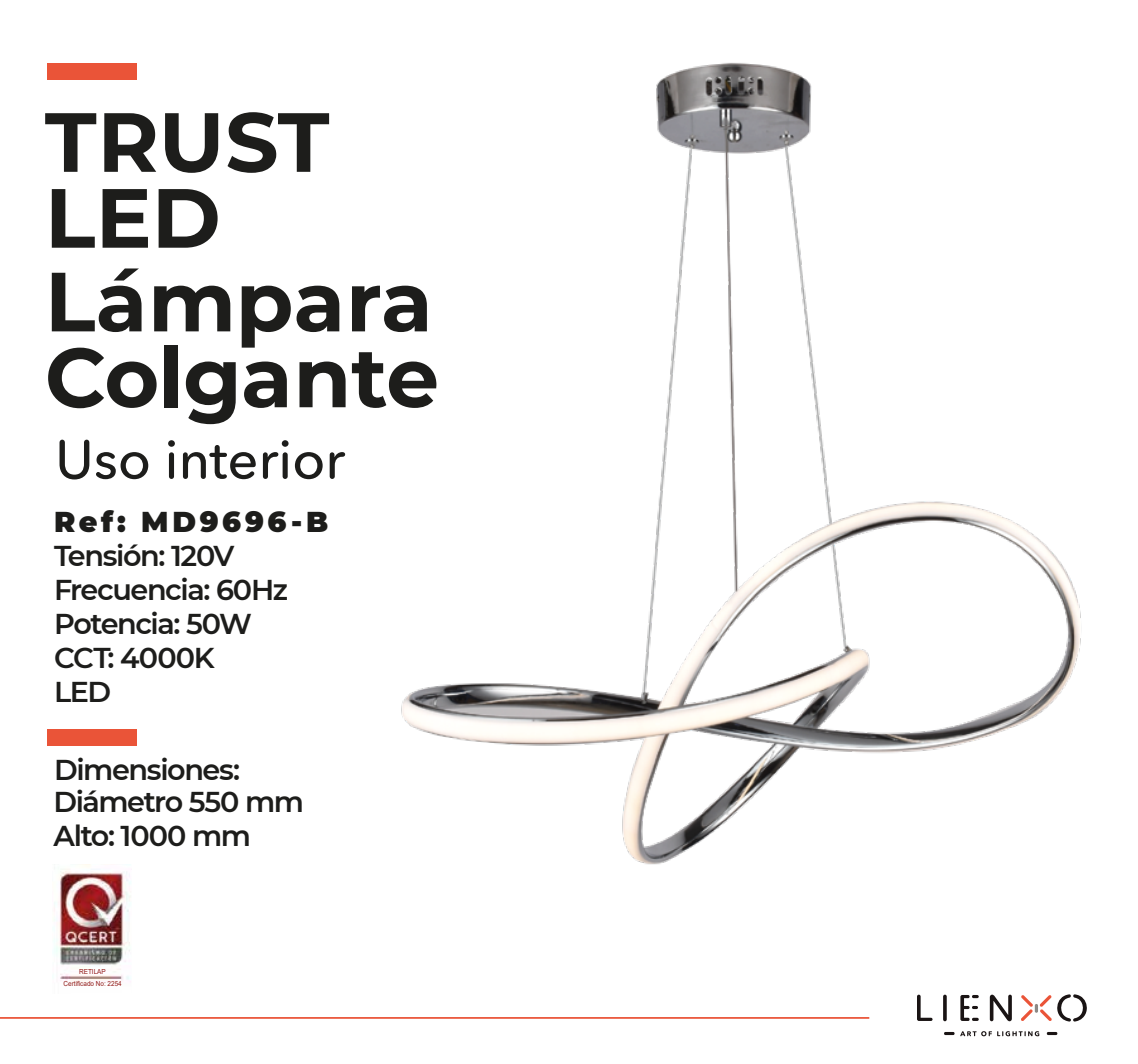
<style>
.page{position:relative;width:1138px;height:1064px;background:#fff}
.page>*{position:absolute;margin:0;border:0;box-sizing:border-box;transform-origin:0 0}
.t1{font:700 83.65px/76px "Montserrat";color:#1d1d1b}
.t2{font:500 54.25px "Avenir Next Rounded Std";color:#1d1d1b}
.t3{font:600 28.7px/34.1px "Montserrat";letter-spacing:-.05em;color:#1d1d1b}
.t4{font:900 28.7px "Montserrat";letter-spacing:.125em;color:#1d1d1b}
.t5{font:7px/12.2px "Arial";color:#921917;text-align:center;scale:.92 1}
</style>
<div class="page">
<img style="left:54px;top:864px;width:77px;height:118px">
<div style="left:47px;top:63px;width:90px;height:17px;background:#ea5438"></div>
<div style="left:47px;top:729px;width:90px;height:16px;background:#ea5438"></div>
<img style="left:401px;top:62px;width:680px;height:803px">
<hr style="left:0;top:1017px;width:869px;height:2px;background:#ea5438">
<svg style="left:917px;top:994px;width:15px;height:27px"></svg>
<hr style="left:943px;top:994px;width:3px;height:27px;background:#1a1414;border-radius:2px">
<svg style="left:989px;top:994px;width:23px;height:27px"></svg>
<svg style="left:1021px;top:994px;width:66px;height:27px"></svg>
<svg style="left:960px;top:995px;width:18px;height:26px"></svg>
<svg style="left:960px;top:1031px;width:79px;height:5px"></svg>
<svg style="left:944px;top:1032px;width:10px;height:3px"></svg>
<svg style="left:1046px;top:1032px;width:11px;height:3px"></svg>
<h1 class="t1" style="left:45px;top:100px;width:286px">TRUST<br>LED</h1>
<h1 class="t1" style="left:45px;top:259px;width:396px">Lámpara<br>Colgante</h1>
<h2 class="t2" style="left:55px;top:427px;width:291px">Uso interior</h2>
<p class="t4" style="left:54px;top:500px;width:276px">Ref: MD9696-B</p>
<p class="t3" style="left:54px;top:537px;width:235px">Tensión: 120V<br>Frecuencia: 60Hz<br>Potencia: 50W<br>CCT: 4000K<br>LED</p>
<p class="t3" style="left:53px;top:751px;width:252px;line-height:33.2px">Dimensiones:<br>Diámetro 550 mm<br>Alto: 1000 mm</p>
<p class="t5" style="left:64px;top:965px;width:65px">RETILAP<br>Certificado No: 2254</p>
</div>
